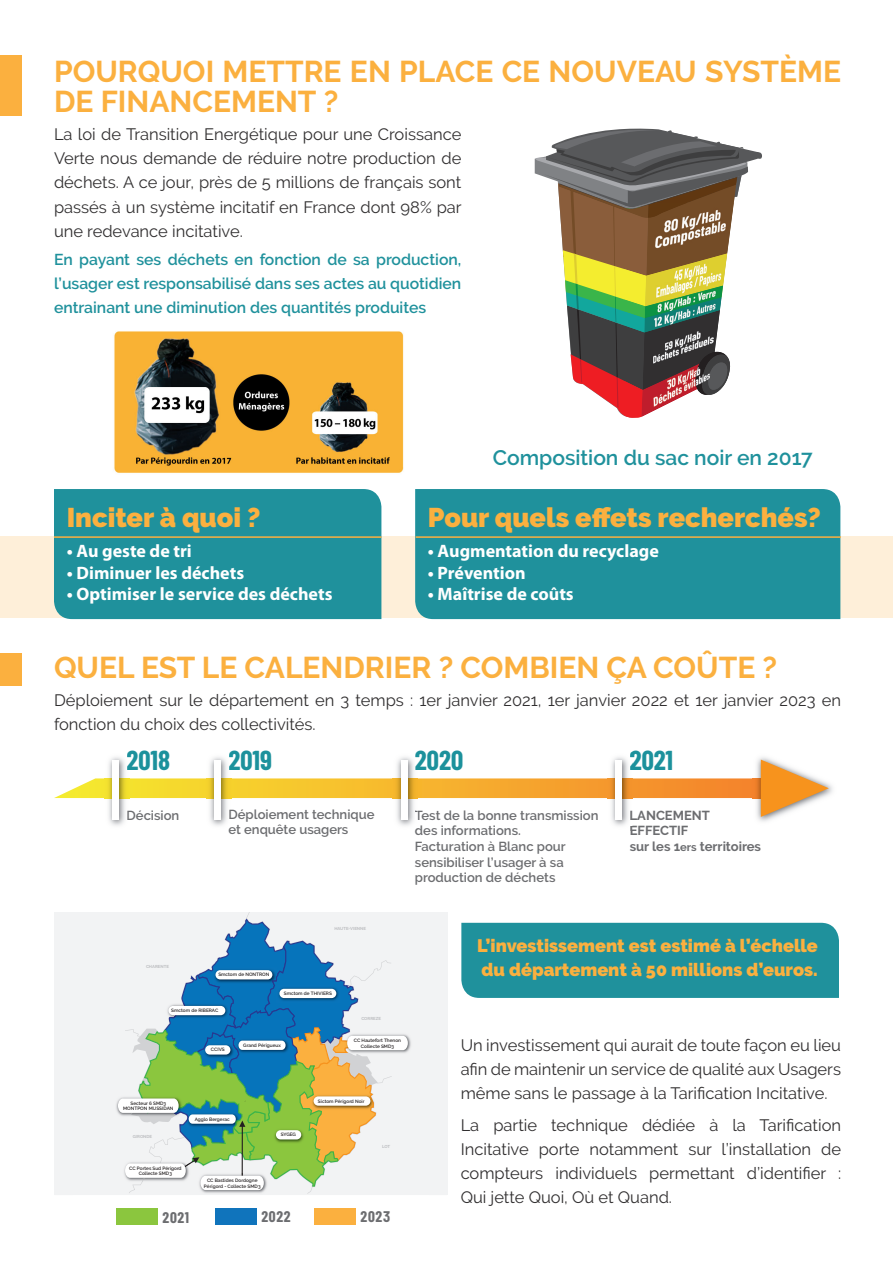
<style>
.page{position:relative;width:893px;height:1263px;background:#fff}
.page>*{position:absolute;margin:0;border:0;box-sizing:border-box;transform-origin:0 0}
.Titre_paragraphe{font:700 30px/30px "Raleway";color:#fbb03f}
.t1{font:700 27.45px "Barlow Condensed";color:#1c919c}
.t2{font:900 27px "Raleway";color:#fbb03f}
.texte_de_base{font:600 21px "Raleway";color:#1f919c}
.t3{font:700 18px "Myriad Pro";color:#fff}
.texte_de_base-2{font:900 18px/24px "Raleway";color:#fbb03f}
.texte_de_base-3{font:16.5px/24px "Raleway";color:#312f30;text-align:justify}
.texte_de_base-4{font:600 15.75px/24px "Raleway";color:#1f919c;text-align:justify}
.t4{font:700 15.45px "Barlow Condensed";letter-spacing:.05em;color:#6c6d70}
.t5{font:600 13.05px/15.6px "Raleway";color:#6c6d70}
.t6{font:700 13.05px/15.6px "Raleway";color:#6c6d70}
.t7{font:600 4.8px/5.7px "Raleway";color:#231f20;text-align:center}
.t8{font:700 4.35px "Raleway";color:#bcbdc0}
.t9{font:700 4.35px "Raleway";color:#3c3c3d}
.s1{color:#6d6e71}
.s2{font-size:11.25px}
.s3{color:#6c6d70}
</style>
<div class="page">
<div style="left:0;top:537px;width:893px;height:81px;background:#feefd9"></div>
<div style="left:0;top:55px;width:21px;height:61px;background:#fbb03f"></div>
<div style="left:0;top:653px;width:21px;height:33px;background:#fbb03f"></div>
<svg style="left:535px;top:129px;width:227px;height:289px"></svg>
<img style="left:624px;top:269px;width:22px;height:30px">
<img style="left:645px;top:286px;width:78px;height:32px">
<img style="left:624px;top:299px;width:20px;height:12px">
<img style="left:644px;top:297px;width:77px;height:35px">
<img style="left:624px;top:311px;width:21px;height:21px">
<div style="left:54px;top:489px;width:327px;height:130px;background:#1f919c"></div>
<hr style="left:54px;top:536px;width:327px;height:2px;background:#fbb03f">
<div style="left:415px;top:489px;width:425px;height:130px;background:#1f919c"></div>
<hr style="left:416px;top:536px;width:425px;height:2px;background:#fbb03f">
<div style="left:73px;top:912px;width:356px;height:283px;background:#f2f3f4"></div>
<img style="left:115px;top:1095px;width:3px;height:22px">
<img style="left:408px;top:1033px;width:4px;height:21px">
<svg style="left:118px;top:912px;width:290px;height:282px"></svg>
<div style="left:117px;top:1208px;width:41px;height:16px;background:#8bc63e"></div>
<div style="left:215px;top:1208px;width:42px;height:16px;background:#1074bc"></div>
<div style="left:314px;top:1208px;width:42px;height:16px;background:#fbb03f"></div>
<svg style="left:54px;top:778px;width:699px;height:20px;background:#f6b839"></svg>
<img style="left:753px;top:757px;width:80px;height:65px">
<img style="left:753px;top:778px;width:8px;height:20px">
<svg style="left:761px;top:759px;width:68px;height:58px"></svg>
<img style="left:105px;top:757px;width:24px;height:69px">
<img style="left:105px;top:778px;width:24px;height:20px">
<svg style="left:127px;top:757px;width:2px;height:13px"></svg>
<div style="left:113px;top:761px;width:6px;height:59px;background:#fff"></div>
<img style="left:206px;top:757px;width:25px;height:69px">
<img style="left:206px;top:778px;width:25px;height:20px">
<svg style="left:229px;top:809px;width:2px;height:17px"></svg>
<svg style="left:229px;top:757px;width:2px;height:13px"></svg>
<div style="left:214px;top:761px;width:7px;height:59px;background:#fff"></div>
<img style="left:393px;top:757px;width:25px;height:69px">
<img style="left:393px;top:778px;width:25px;height:20px">
<svg style="left:415px;top:810px;width:3px;height:10px"></svg>
<svg style="left:416px;top:757px;width:2px;height:13px"></svg>
<div style="left:401px;top:761px;width:6px;height:59px;background:#fff"></div>
<img style="left:607px;top:757px;width:25px;height:69px">
<img style="left:607px;top:778px;width:25px;height:20px">
<svg style="left:630px;top:757px;width:2px;height:13px"></svg>
<div style="left:615px;top:761px;width:7px;height:59px;background:#fff"></div>
<div style="left:461px;top:923px;width:378px;height:75px;background:#1f919c"></div>
<img style="left:114px;top:331px;width:290px;height:142px">
<p class="Titre_paragraphe" style="left:54px;top:57px;width:789px">POURQUOI METTRE EN PLACE CE NOUVEAU SYSTÈME<br>DE FINANCEMENT ?</p>
<p class="texte_de_base-3" style="left:54px;top:123px;width:409px">La loi de Transition Energétique pour une Croissance Verte nous demande de réduire notre production de déchets. A ce jour, près de 5 millions de français sont passés à un système incitatif en France dont 98% par une redevance incitative.</p>
<p class="texte_de_base-4" style="left:54px;top:247px;width:409px">En payant ses déchets en fonction de sa production, l’usager est responsabilisé dans ses actes au quotidien entrainant une diminution des quantités produites</p>
<p class="t2" style="left:67px;top:502px;width:195px">Inciter à quoi ?</p>
<p class="t3" style="left:67px;top:539px;width:127px">• Au geste de tri</p>
<p class="t3" style="left:67px;top:561px;width:179px">• Diminuer les déchets</p>
<p class="t3" style="left:67px;top:583px;width:267px">• Optimiser le service des déchets</p>
<p class="texte_de_base" style="left:493px;top:446px;width:321px">Composition du sac noir en 2017</p>
<p class="t2" style="left:428px;top:502px;width:395px">Pour quels effets recherchés?</p>
<p class="t3" style="left:428px;top:539px;width:232px">• Augmentation du recyclage</p>
<p class="t3" style="left:428px;top:561px;width:99px">• Prévention</p>
<p class="t3" style="left:428px;top:583px;width:147px">• Maîtrise de coûts</p>
<p class="Titre_paragraphe" style="left:54px;top:652px;width:725px">QUEL EST LE CALENDRIER ? COMBIEN ÇA COÛTE ?</p>
<p class="texte_de_base-3" style="left:54px;top:688px;width:789px">Déploiement sur le département en 3 temps : 1er janvier 2021, 1er janvier 2022 et 1er janvier 2023 en fonction du choix des collectivités.</p>
<p class="t1" style="left:127px;top:743px;width:45px">2018</p>
<p class="t1" style="left:228px;top:743px;width:45px">2019</p>
<p class="t1" style="left:415px;top:743px;width:50px">2020</p>
<p class="t1" style="left:630px;top:743px;width:45px">2021</p>
<p class="t5" style="left:127px;top:807px;width:54px"><span class="s1">D</span>écision</p>
<p class="t5" style="left:228px;top:806px;width:148px"><span class="s1">D</span>éploiement technique <span class="s1">e</span>t enquête usagers</p>
<p class="t5" style="left:415px;top:807px;width:185px">Test de la bonne transmission <span class="s1">d</span>es informations.<br>Facturation à Blanc pour sensibiliser l’usager à sa production de déchets</p>
<p class="t6" style="left:630px;top:807px;width:133px"><span class="s1">L</span>ANCEMENT<br><span class="s1">E</span>FFECTIF<br>sur les 1<span class="s2">ers</span> territoires</p>
<p class="t8" style="left:146px;top:964px;width:24px">CHARENTE</p>
<p class="t8" style="left:334px;top:925px;width:33px">HAUTE-VIENNE</p>
<p class="t7" style="left:218px;top:972px;width:53px">Smctom de NONTRON</p>
<p class="t7" style="left:284px;top:990px;width:50px">Smctom de THIVIERS</p>
<p class="t7" style="left:171px;top:1007px;width:48px">Smctom de RIBERAC</p>
<p class="t7" style="left:211px;top:1047px;width:15px">CCIVS</p>
<p class="t7" style="left:243px;top:1042px;width:39px">Grand Périgueux</p>
<p class="t7" style="left:123px;top:1100px;width:52px">Secteur 6 SMD3<br>MONTPON MUSSIDAN</p>
<p class="t8" style="left:133px;top:1133px;width:21px">GIRONDE</p>
<p class="t7" style="left:129px;top:1165px;width:54px">CC Portes Sud Périgord<br>Collecte SMD3</p>
<p class="t7" style="left:195px;top:1116px;width:37px">Agglo Bergerac</p>
<p class="t7" style="left:281px;top:1132px;width:17px">SYGEG</p>
<p class="t7" style="left:204px;top:1177px;width:58px">CC Bastides Dordogne<br>Périgord - Collecte SMD3</p>
<p class="t9" style="left:215px;top:1181px;width:39px"><span class="s3">LO</span>T-ET-GARONNE</p>
<p class="t8" style="left:361px;top:1016px;width:21px">CORREZE</p>
<p class="t7" style="left:354px;top:1037px;width:49px">CC Hautefort Thenon<br>Collecte SMD3</p>
<p class="t7" style="left:318px;top:1098px;width:48px">Sictom Périgord Noir</p>
<p class="t8" style="left:382px;top:1143px;width:10px">LOT</p>
<p class="t4" style="left:163px;top:1207px;width:28px">2021</p>
<p class="t4" style="left:261px;top:1207px;width:31px">2022</p>
<p class="t4" style="left:360px;top:1207px;width:31px">2023</p>
<p class="texte_de_base-2" style="left:477px;top:934px;width:342px">L’investissement est estimé à l’échelle du département à 50 millions d’euros.</p>
<p class="texte_de_base-3" style="left:461px;top:1033px;width:382px">Un investissement qui aurait de toute façon eu lieu afin de maintenir un service de qualité aux Usagers même sans le passage à la Tarification Incitative.</p>
<p class="texte_de_base-3" style="left:461px;top:1113px;width:382px">La partie technique dédiée à la Tarification Incitative porte notamment sur l’installation de compteurs individuels permettant d’identifier :<br>Qui jette Quoi, Où et Quand.</p>
</div>
